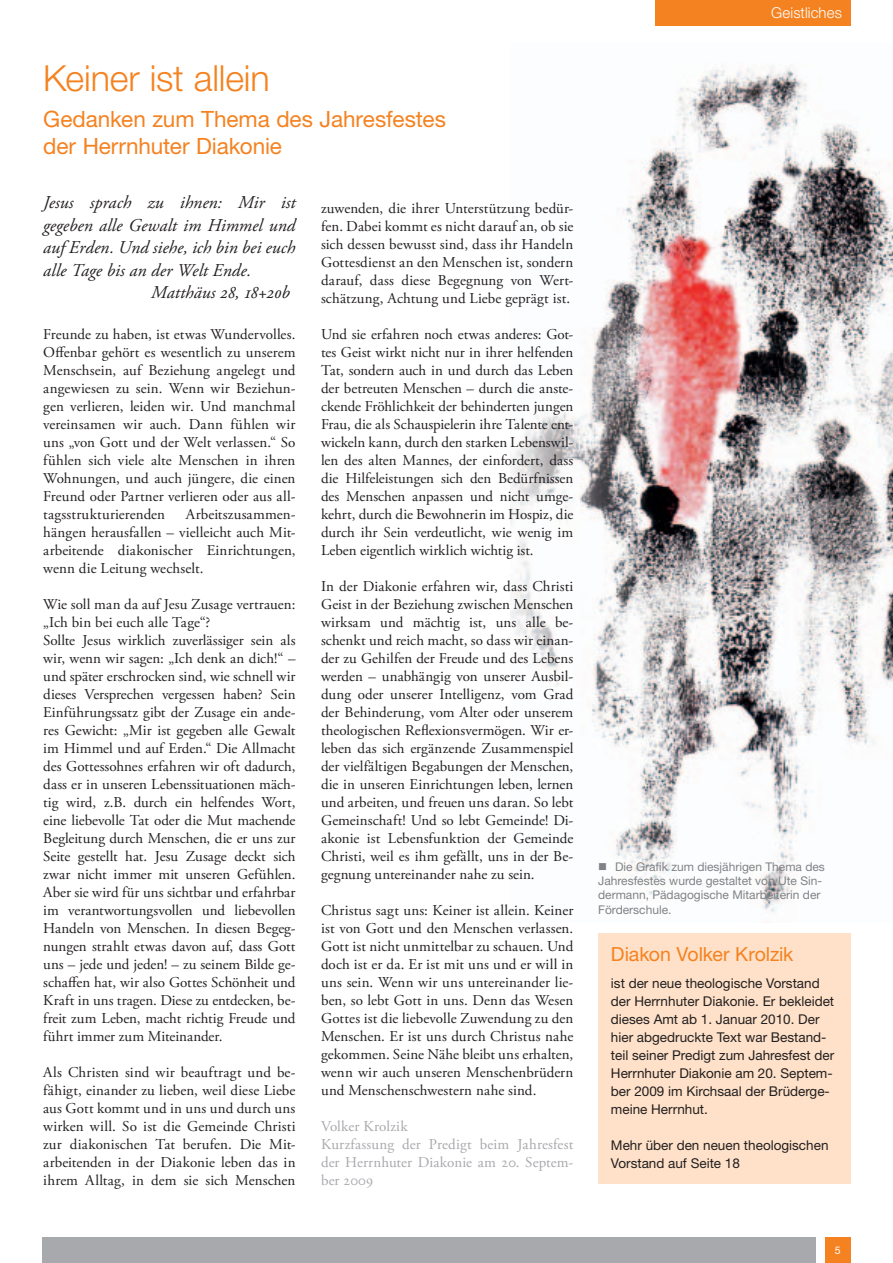
<style>
.page{position:relative;width:893px;height:1263px;background:#fff}
.page>*{position:absolute;margin:0;border:0;box-sizing:border-box;transform-origin:0 0}
.t1{font:300 36px "Helvetica Neue";letter-spacing:-.005em;color:#f58220}
.t2{font:22.5px/27px "Helvetica Neue";letter-spacing:-.005em;color:#f58220}
.t3{font:19.5px "Helvetica Neue";letter-spacing:-.005em;color:#f58220}
.t4{font:italic 18px "Adobe Garamond Pro";color:#231f20}
.t5{font:15px/18px "Adobe Garamond Pro";color:#231f20;text-align:justify}
.t6{font:15px/18px "Adobe Garamond Pro";letter-spacing:.01em;color:#a8a9ad}
.t7{font:300 15px "Helvetica Neue";letter-spacing:.005em;color:#fff}
.t8{font:13.5px/18px "Helvetica Neue";color:#231f20}
.t9{font:12px/14.4px "Helvetica Neue";color:#808285}
.t10{font:10.5px "Helvetica Neue";color:#fff}
</style>
<div class="page">
<img style="left:511px;top:64px;width:382px;height:849px">
<div style="left:43px;top:1237px;width:773px;height:26px;background:#a8a9ad"></div>
<div style="left:825px;top:1237px;width:25px;height:26px;background:#f58220"></div>
<div style="left:655px;top:0;width:195px;height:26px;background:#f58220"></div>
<div style="left:598px;top:933px;width:252px;height:251px;background:#fee1c8"></div>
<svg style="left:599px;top:863px;width:7px;height:7px"></svg>
<h1 class="t1" style="left:43px;top:56px;width:228px">Keiner ist allein</h1>
<h2 class="t2" style="left:43px;top:105px;width:404px">Gedanken zum Thema des Jahresfestes der Herrnhuter Diakonie</h2>
<p class="t4" style="left:43px;top:192px;width:254px">Jesus sprach zu ihnen: Mir ist</p>
<p class="t4" style="left:43px;top:214px;width:254px">gegeben alle Gewalt im Himmel und</p>
<p class="t4" style="left:43px;top:237px;width:254px">auf Erden. Und siehe, ich bin bei euch</p>
<p class="t4" style="left:43px;top:259px;width:209px">alle Tage bis an der Welt Ende.</p>
<p class="t4" style="left:151px;top:282px;width:140px">Matthäus 28, 18+20b</p>
<p class="t5" style="left:43px;top:326px;width:254px">Freunde zu haben, ist etwas Wundervolles.<br>Offenbar gehört es wesentlich zu unserem Menschsein, auf Beziehung angelegt und angewiesen zu sein. Wenn wir Beziehun&shy;gen verlieren, leiden wir. Und manchmal vereinsamen wir auch. Dann fühlen wir uns „von Gott und der Welt verlassen.“ So fühlen sich viele alte Menschen in ihren Wohnungen, und auch jüngere, die einen Freund oder Partner verlieren oder aus all&shy;tagsstrukturierenden</p>
<p class="t5" style="left:43px;top:506px;width:254px;text-indent:143px">Arbeitszusammen&shy;hängen herausfallen – vielleicht auch Mit&shy;arbeitende diakonischer Einrichtungen, wenn die Leitung wechselt.</p>
<p class="t5" style="left:43px;top:596px;width:254px;text-align:left">Wie soll man da auf Jesu Zusage vertrauen: „Ich bin bei euch alle Tage“?<br>Sollte Jesus wirklich zuverlässiger sein als wir, wenn wir sagen: „Ich denk an dich!“ – und später erschrocken sind, wie schnell wir dieses Versprechen vergessen haben? Sein Einführungssatz gibt der Zusage ein ande&shy;res Gewicht: „Mir ist gegeben alle Gewalt im Himmel und auf Erden.“ Die Allmacht des Gottessohnes erfahren wir oft dadurch, dass er in unseren Lebenssituationen mäch&shy;tig wird, z.B. durch ein helfendes Wort, eine liebevolle Tat oder die Mut machende Begleitung durch Menschen, die er uns zur Seite gestellt hat. Jesu Zusage deckt sich zwar nicht immer mit unseren Gefühlen.<br>Aber sie wird für uns sichtbar und erfahrbar im verantwortungsvollen und liebevollen Handeln von Menschen. In diesen Begeg&shy;nungen strahlt etwas davon auf, dass Gott uns – jede und jeden! – zu seinem Bilde ge&shy;schaffen hat, wir also Gottes Schönheit und Kraft in uns tragen. Diese zu entdecken, be&shy;freit zum Leben, macht richtig Freude und führt immer zum Miteinander.</p>
<p class="t5" style="left:43px;top:1064px;width:254px">Als Christen sind wir beauftragt und be&shy;fähigt, einander zu lieben, weil diese Liebe aus Gott kommt und in uns und durch uns wirken will. So ist die Gemeinde Christi zur diakonischen Tat berufen. Die Mit&shy;arbeitenden in der Diakonie leben das in ihrem Alltag, in dem sie sich Menschen</p>
<p class="t5" style="left:321px;top:200px;width:254px">zuwenden, die ihrer Unterstützung bedür&shy;fen. Dabei kommt es nicht darauf an, ob sie sich dessen bewusst sind, dass ihr Handeln Gottesdienst an den Menschen ist, sondern darauf, dass diese Begegnung von Wert&shy;schätzung, Achtung und Liebe geprägt ist.</p>
<p class="t5" style="left:321px;top:326px;width:254px">Und sie erfahren noch etwas anderes: Got&shy;tes Geist wirkt nicht nur in ihrer helfenden Tat, sondern auch in und durch das Leben der betreuten Menschen – durch die anste&shy;ckende Fröhlichkeit der behinderten jungen Frau, die als Schauspielerin ihre Talente ent&shy;wickeln kann, durch den starken Lebenswil&shy;len des alten Mannes, der einfordert, dass die Hilfeleistungen sich den Bedürfnissen des Menschen anpassen und nicht umge&shy;kehrt, durch die Bewohnerin im Hospiz, die durch ihr Sein verdeutlicht, wie wenig im Leben eigentlich wirklich wichtig ist.</p>
<p class="t5" style="left:321px;top:578px;width:254px">In der Diakonie erfahren wir, dass Christi Geist in der Beziehung zwischen Menschen wirksam und mächtig ist, uns alle be&shy;schenkt und reich macht, so dass wir einan&shy;der zu Gehilfen der Freude und des Lebens werden – unabhängig von unserer Ausbil&shy;dung oder unserer Intelligenz, vom Grad der Behinderung, vom Alter oder unserem theologischen Reflexionsvermögen. Wir er&shy;leben das sich ergänzende Zusammenspiel der vielfältigen Begabungen der Menschen, die in unseren Einrichtungen leben, lernen und arbeiten, und freuen uns daran. So lebt Gemeinschaft! Und so lebt Gemeinde! Di&shy;akonie ist Lebensfunktion der Gemeinde Christi, weil es ihm gefällt, uns in der Be&shy;gegnung untereinander nahe zu sein.</p>
<p class="t5" style="left:321px;top:902px;width:254px">Christus sagt uns: Keiner ist allein. Keiner ist von Gott und den Menschen verlassen.<br>Gott ist nicht unmittelbar zu schauen. Und doch ist er da. Er ist mit uns und er will in uns sein. Wenn wir uns untereinander lie&shy;ben, so lebt Gott in uns. Denn das Wesen Gottes ist die liebevolle Zuwendung zu den Menschen. Er ist uns durch Christus nahe gekommen. Seine Nähe bleibt uns erhalten, wenn wir auch unseren Menschenbrüdern und Menschenschwestern nahe sind.</p>
<p class="t6" style="left:321px;top:1118px;width:254px">Volker Krolzik<br>Kurzfassung der Predigt beim Jahresfest der Herrnhuter Diakonie am 20. Septem&shy;ber 2009</p>
<p class="t7" style="left:771px;top:4px;width:72px">Geistliches</p>
<p class="t9" style="left:598px;top:859px;width:228px;text-indent:17px">Die Grafik zum diesjährigen Thema des Jahresfestes wurde gestaltet von Ute Sin&shy;dermann, Pädagogische Mitarbeiterin der Förderschule.</p>
<h3 class="t3" style="left:611px;top:943px;width:184px">Diakon Volker Krolzik</h3>
<p class="t8" style="left:611px;top:974px;width:225px">ist der neue theologische Vorstand der Herrnhuter Diakonie. Er bekleidet dieses Amt ab 1. Januar 2010. Der hier abgedruckte Text war Bestand&shy;teil seiner Predigt zum Jahresfest der Herrnhuter Diakonie am 20. Septem&shy;ber 2009 im Kirchsaal der Brüderge&shy;meine Herrnhut.</p>
<p class="t8" style="left:611px;top:1136px;width:219px">Mehr über den neuen theologischen<br>Vorstand auf Seite 18</p>
<p class="t10" style="left:835px;top:1244px;width:7px">5</p>
</div>
